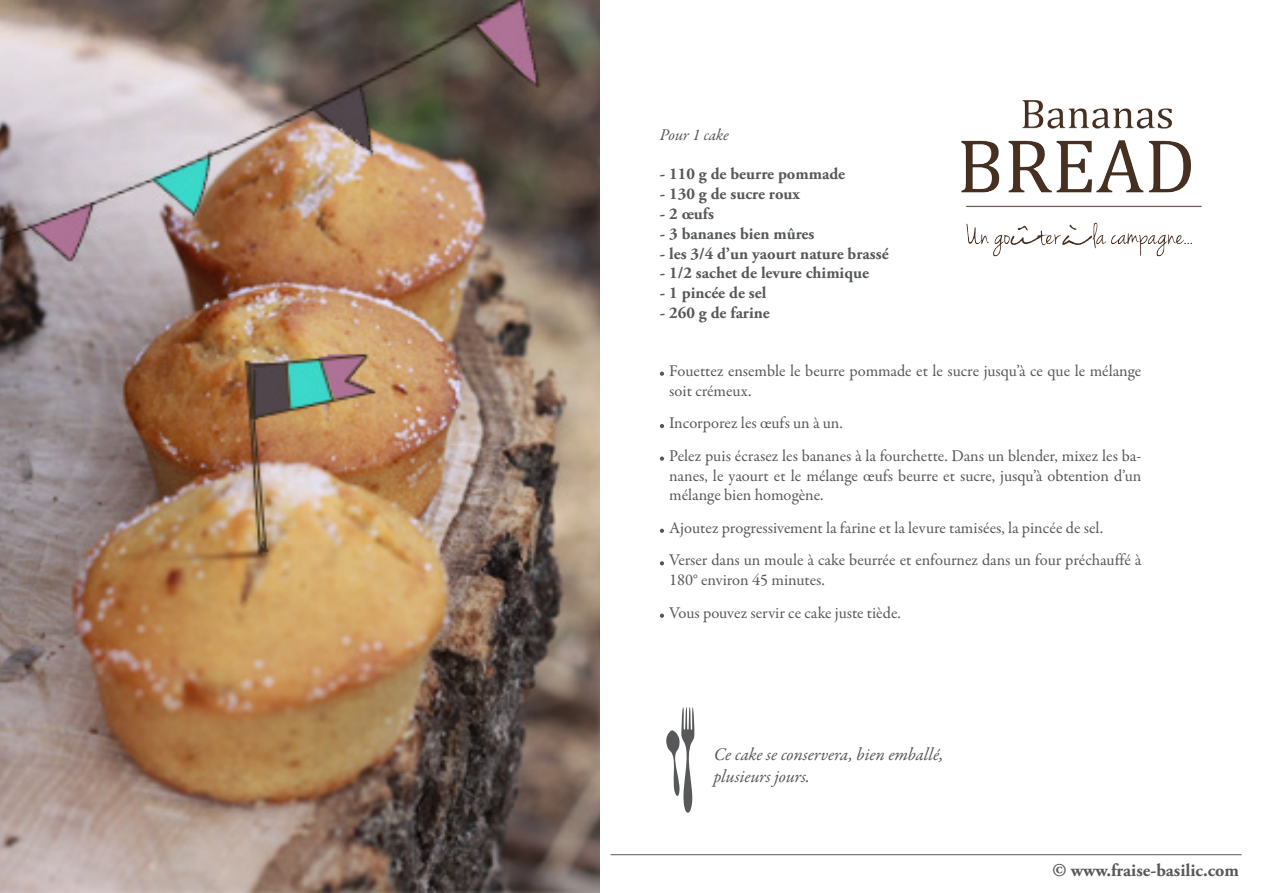
<style>
.page{position:relative;width:1263px;height:893px;background:#fff}
.page>*{position:absolute;margin:0;border:0;box-sizing:border-box;transform-origin:0 0}
.t1{font:italic 18px/21.6px "Garamond Premr Pro";color:#57585a}
.t2{font:700 18px "Adobe Garamond Pro";color:#57585a}
.t3{font:16.5px/19.8px "Garamond Premr Pro";letter-spacing:-.005em;color:#57585a}
.t4{font:700 16.5px "Adobe Garamond Pro";color:#57585a}
.t5{font:italic 16.5px "Garamond Premr Pro";letter-spacing:-.005em;color:#57585a}
</style>
<div class="page">
<img style="left:0;top:0;width:599px;height:893px">
<svg style="left:660px;top:372px;width:4px;height:4px"></svg>
<svg style="left:660px;top:424px;width:4px;height:4px"></svg>
<svg style="left:660px;top:456px;width:4px;height:5px"></svg>
<svg style="left:660px;top:529px;width:4px;height:4px"></svg>
<svg style="left:660px;top:561px;width:4px;height:4px"></svg>
<svg style="left:660px;top:614px;width:4px;height:4px"></svg>
<svg style="left:666px;top:707px;width:28px;height:106px"></svg>
<hr style="left:610px;top:854px;width:632px;height:1px;background:#57585a">
<img style="left:961px;top:100px;width:241px;height:157px">
<p class="t5" style="left:660px;top:124px;width:71px">Pour 1 cake</p>
<p class="t4" style="left:660px;top:164px;width:187px">- 110 g de beurre pommade</p>
<p class="t4" style="left:660px;top:184px;width:142px">- 130 g de sucre roux</p>
<p class="t4" style="left:660px;top:204px;width:56px">- 2 œufs</p>
<p class="t4" style="left:660px;top:224px;width:156px">- 3 bananes bien mûres</p>
<p class="t4" style="left:660px;top:244px;width:230px">- les 3/4 d’un yaourt nature brassé</p>
<p class="t4" style="left:660px;top:263px;width:211px">- 1/2 sachet de levure chimique</p>
<p class="t4" style="left:660px;top:283px;width:108px">- 1 pincée de sel</p>
<p class="t4" style="left:660px;top:303px;width:111px">- 260 g de farine</p>
<p class="t3" style="left:669px;top:361px;width:474px">Fouettez ensemble le beurre pommade et le sucre jusqu’à ce que le mélange soit crémeux.</p>
<p class="t3" style="left:669px;top:413px;width:175px">Incorporez les œufs un à un.</p>
<p class="t3" style="left:669px;top:446px;width:474px;text-align:justify">Pelez puis écrasez les bananes à la fourchette. Dans un blender, mixez les ba&shy;nanes, le yaourt et le mélange œufs beurre et sucre, jusqu’à obtention d’un mélange bien homogène.</p>
<p class="t3" style="left:669px;top:518px;width:435px">Ajoutez progressivement la farine et la levure tamisées, la pincée de sel.</p>
<p class="t3" style="left:669px;top:551px;width:474px">Verser dans un moule à cake beurrée et enfournez dans un four préchauffé à<br>180° environ 45 minutes.</p>
<p class="t3" style="left:669px;top:603px;width:233px">Vous pouvez servir ce cake juste tiède.</p>
<p class="t1" style="left:714px;top:745px;width:231px">Ce cake se conservera, bien emballé, plusieurs jours.</p>
<p class="t2" style="left:1052px;top:860px;width:188px">© www.fraise-basilic.com</p>
</div>
